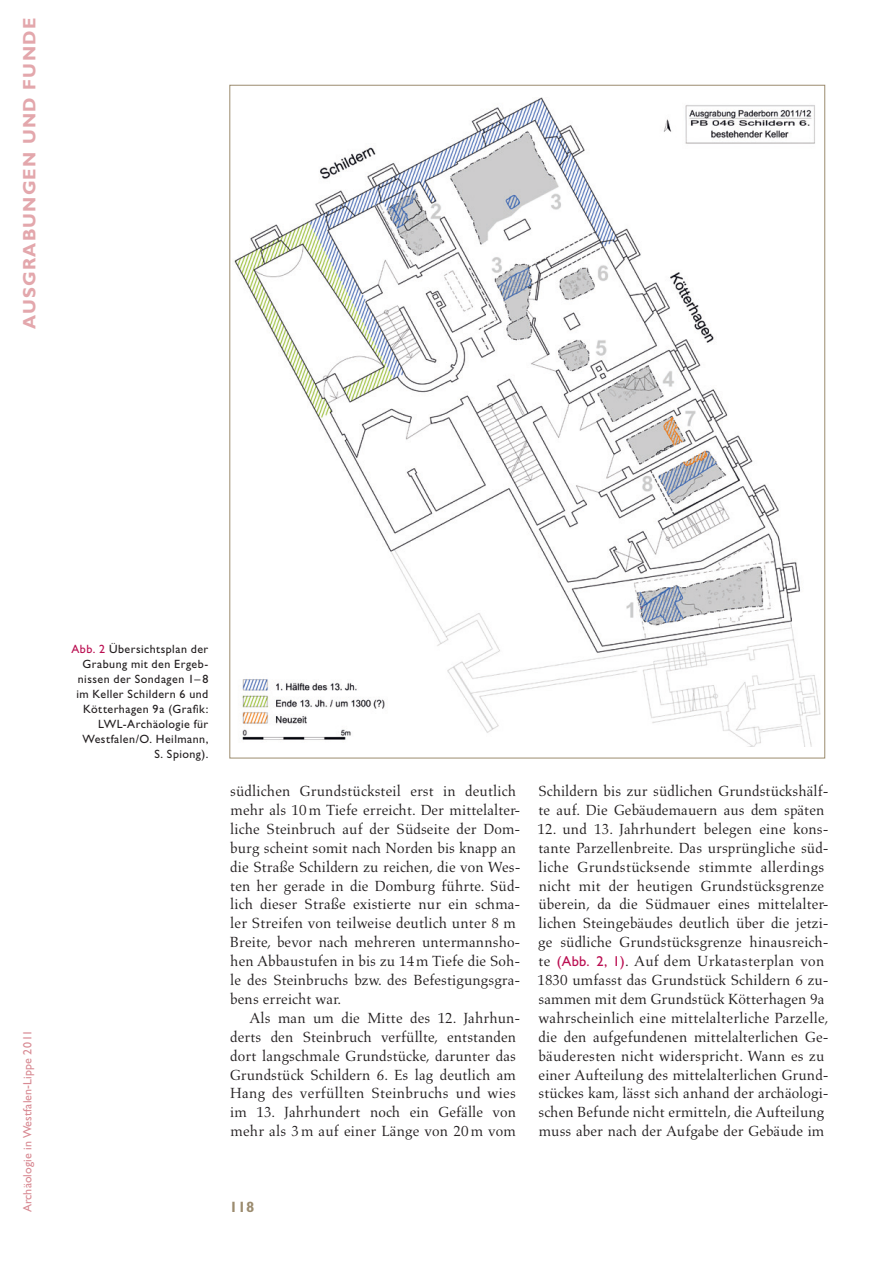
<style>
.page{position:relative;width:893px;height:1263px;background:#fff}
.page>*{position:absolute;margin:0;border:0;box-sizing:border-box;transform-origin:0 0}
.t1{font:700 18px "Gill Sans Std";letter-spacing:.07em;color:#e3a7ac}
.t2{font:15px/18.9px "Aldus LT Std";letter-spacing:.005em;color:#231f20}
.t3{font:15px "Gill Sans Std Bold 16";color:#9c8c6f}
.t4{font:12px/15px "Gill Sans Std 25";letter-spacing:.04em;color:#231f20;text-align:right}
.t5{font:12px "Gill Sans Std";letter-spacing:.01em;color:#d88a93}
.s1{color:#ba0e51}
.s2{font-family:"Gill Sans Std 25";font-size:14.4px;color:#ba0e51}
</style>
<div class="page">
<img style="left:233px;top:97px;width:588px;height:650px">
<p class="t1" style="left:19px;top:329px;width:312px;rotate:-90deg">AUSGRABUNGEN UND FUNDE</p>
<p class="t5" style="left:21px;top:1212px;width:184px;rotate:-90deg">Archäologie in Westfalen-Lippe 2011</p>
<p class="t4" style="left:71px;top:642px;width:138px"><span class="s1">Abb. 2</span> Übersichtsplan der<br>Grabung mit den Ergeb&shy;nissen der Sondagen 1– 8 im Keller Schildern 6 und<br>Kötterhagen 9a (Grafik:<br>LWL-Archäologie für<br>Westfalen/O. Heilmann,<br>S. Spiong).</p>
<p class="t2" style="left:230px;top:782px;width:292px">südlichen Grundstücksteil erst in deutlich mehr als 10m Tiefe erreicht. Der mittelalter&shy;liche Steinbruch auf der Südseite der Dom&shy;burg scheint somit nach Norden bis knapp an die Straße Schildern zu reichen, die von Wes&shy;ten her gerade in die Domburg führte. Süd&shy;lich dieser Straße existierte nur ein schma&shy;ler Streifen von teilweise deutlich unter 8 m Breite, bevor nach mehreren untermannsho&shy;hen Abbaustufen in bis zu 14m Tiefe die Soh&shy;le des Steinbruchs bzw. des Befestigungsgra&shy;bens erreicht war.</p>
<p class="t2" style="left:230px;top:1009px;width:292px;text-indent:20px">Als man um die Mitte des 12. Jahrhun&shy;derts den Steinbruch verfüllte, entstanden dort langschmale Grundstücke, darunter das Grundstück Schildern 6. Es lag deutlich am Hang des verfüllten Steinbruchs und wies im 13. Jahrhundert noch ein Gefälle von mehr als 3 m auf einer Länge von 20 m vom</p>
<p class="t2" style="left:538px;top:782px;width:292px">Schildern bis zur südlichen Grundstückshälf&shy;te auf. Die Gebäudemauern aus dem späten</p>
<p class="t2" style="left:537px;top:820px;width:293px">12. und 13. Jahrhundert belegen eine kons&shy;tante Parzellenbreite. Das ursprüngliche süd&shy;liche Grundstücksende stimmte allerdings nicht mit der heutigen Grundstücksgrenze überein, da die Südmauer eines mittelalter&shy;lichen Steingebäudes deutlich über die jetzi&shy;ge südliche Grundstücksgrenze hinausreich&shy;te <span class="s2">(Abb. 2, 1)</span>. Auf dem Urkatasterplan von 1830 umfasst das Grundstück Schildern 6 zu&shy;sammen mit dem Grundstück Kötterhagen 9a wahrscheinlich eine mittelalterliche Parzelle, die den aufgefundenen mittelalterlichen Ge&shy;bäuderesten nicht widerspricht. Wann es zu einer Aufteilung des mittelalterlichen Grund&shy;stückes kam, lässt sich anhand der archäologi&shy;schen Befunde nicht ermitteln, die Aufteilung muss aber nach der Aufgabe der Gebäude im</p>
<p class="t3" style="left:230px;top:1198px;width:26px">118</p>
</div>
